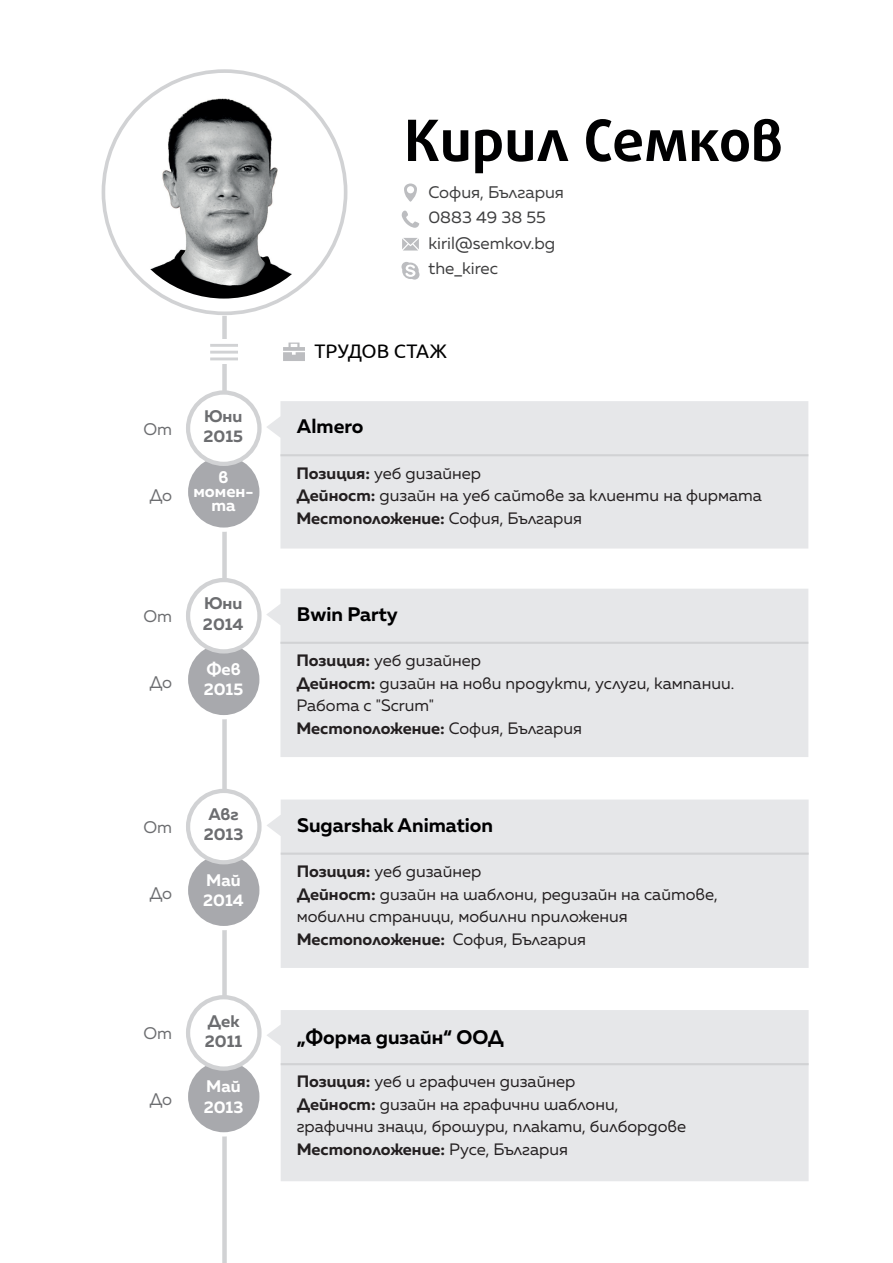
<style>
.page{position:relative;width:893px;height:1263px;background:#fff}
.page>*{position:absolute;margin:0;border:0;box-sizing:border-box;transform-origin:0 0}
.t1{font:700 57px "Daxline Prob";color:#000001}
.t2{font:700 19.65px "Muller";color:#000001}
.t3{font:19.65px "Ubuntu";color:#000001}
.t4{font:16.8px/25.5px "Muller";color:#3e3e3f}
.t5{font:700 16.8px/20.1px "Muller";color:#fff}
.t6{font:700 16.8px/20.1px "Muller";color:#6c6d70}
.t7{font:16.8px "Muller";letter-spacing:-.01em;color:#6c6d70}
.t8{font:16.5px/22.4px "Muller";color:#231f20}
.s1{font-weight:700}
</style>
<div class="page">
<svg style="left:283px;top:343px;width:22px;height:18px"></svg>
<svg style="left:404px;top:183px;width:13px;height:19px"></svg>
<div style="left:222px;top:316px;width:5px;height:947px;background:#d1d2d4"></div>
<svg style="left:188px;top:850px;width:72px;height:80px"></svg>
<div style="left:188px;top:791px;width:71px;height:71px;background:#fff;border-radius:50%"></div>
<div style="left:186px;top:789px;width:76px;height:75px;border:4px solid #d1d2d4;border-radius:50%"></div>
<svg style="left:188px;top:639px;width:72px;height:80px"></svg>
<div style="left:188px;top:580px;width:71px;height:71px;background:#fff;border-radius:50%"></div>
<div style="left:186px;top:578px;width:76px;height:75px;border:4px solid #d1d2d4;border-radius:50%"></div>
<div style="left:267px;top:799px;width:542px;height:169px;background:#e6e7e9"></div>
<hr style="left:281px;top:852px;width:528px;height:3px;background:#d1d2d4">
<svg style="left:188px;top:1057px;width:72px;height:79px"></svg>
<div style="left:267px;top:1010px;width:542px;height:171px;background:#e6e7e9"></div>
<hr style="left:281px;top:1063px;width:528px;height:2px;background:#d1d2d4">
<div style="left:188px;top:997px;width:71px;height:71px;background:#fff;border-radius:50%"></div>
<div style="left:186px;top:995px;width:76px;height:76px;border:4px solid #d1d2d4;border-radius:50%"></div>
<div style="left:266px;top:589px;width:542px;height:168px;background:#e6e7e9"></div>
<hr style="left:280px;top:642px;width:528px;height:2px;background:#d1d2d4">
<svg style="left:188px;top:452px;width:72px;height:80px"></svg>
<div style="left:188px;top:392px;width:71px;height:72px;background:#fff;border-radius:50%"></div>
<div style="left:186px;top:390px;width:76px;height:76px;border:4px solid #d1d2d4;border-radius:50%"></div>
<div style="left:267px;top:401px;width:541px;height:147px;background:#e6e7e9"></div>
<hr style="left:280px;top:454px;width:528px;height:2px;background:#d1d2d4">
<div style="left:209px;top:340px;width:31px;height:24px;background:#fff"></div>
<hr style="left:210px;top:344px;width:28px;height:3px;background:#d1d2d4">
<hr style="left:210px;top:351px;width:28px;height:3px;background:#d1d2d4">
<hr style="left:210px;top:357px;width:28px;height:3px;background:#d1d2d4">
<svg style="left:401px;top:210px;width:18px;height:18px"></svg>
<svg style="left:402px;top:238px;width:17px;height:13px"></svg>
<svg style="left:102px;top:69px;width:245px;height:246px"></svg>
<img style="left:121px;top:92px;width:207px;height:207px">
<svg style="left:401px;top:262px;width:18px;height:18px"></svg>
<p class="t7" style="left:143px;top:418px;width:30px">От</p>
<p class="t7" style="left:149px;top:484px;width:24px">До</p>
<p class="t6" style="left:204px;top:406px;width:41px">Юни<br>2015</p>
<p class="t5" style="left:193px;top:470px;width:62px;line-height:14.1px;text-align:center">в момен&shy;та</p>
<p class="t7" style="left:143px;top:606px;width:30px">От</p>
<p class="t7" style="left:149px;top:672px;width:24px">До</p>
<p class="t6" style="left:203px;top:593px;width:42px">Юни<br>2014</p>
<p class="t5" style="left:204px;top:659px;width:41px">Фев<br>2015</p>
<p class="t7" style="left:144px;top:817px;width:30px">От</p>
<p class="t7" style="left:149px;top:883px;width:24px">До</p>
<p class="t6" style="left:204px;top:804px;width:41px">Авг<br>2013</p>
<p class="t5" style="left:203px;top:870px;width:42px">Май<br>2014</p>
<p class="t7" style="left:144px;top:1023px;width:30px">От</p>
<p class="t7" style="left:149px;top:1089px;width:24px">До</p>
<p class="t6" style="left:205px;top:1011px;width:39px">Дек<br>2011</p>
<p class="t5" style="left:204px;top:1076px;width:41px">Май<br>2013</p>
<h1 class="t1" style="left:404px;top:103px;width:380px">Кирил Семков</h1>
<p class="t4" style="left:428px;top:179px;width:137px">София, България<br>0883 49 38 55 kiril@semkov.bg the_kirec</p>
<p class="t3" style="left:314px;top:339px;width:134px">ТРУДОВ СТАЖ</p>
<p class="t2" style="left:297px;top:414px;width:68px">Almero</p>
<p class="t8" style="left:296px;top:462px;width:467px"><span class="s1">Позиция:</span> уеб дизайнер<br><span class="s1">Дейност:</span> дизайн на уеб сайтове за клиенти на фирмата<br><span class="s1">Местоположение:</span> София, България</p>
<p class="t2" style="left:297px;top:602px;width:102px">Bwin Party</p>
<p class="t8" style="left:296px;top:649px;width:439px"><span class="s1">Позиция:</span> уеб дизайнер<br><span class="s1">Дейност:</span> дизайн на нови продукти, услуги, кампании.<br>Работа с "Scrum"<br><span class="s1">Местоположение:</span> София, България</p>
<p class="t2" style="left:297px;top:812px;width:197px">Sugarshak Animation</p>
<p class="t8" style="left:297px;top:860px;width:423px"><span class="s1">Позиция:</span> уеб дизайнер<br><span class="s1">Дейност:</span> дизайн на шаблони, редизайн на сайтове, мобилни страници, мобилни приложения <span class="s1">Местоположение:</span> София, България</p>
<p class="t2" style="left:297px;top:1024px;width:208px">„Форма дизайн“ ООД</p>
<p class="t8" style="left:297px;top:1070px;width:391px"><span class="s1">Позиция:</span> уеб и графичен дизайнер<br><span class="s1">Дейност:</span> дизайн на графични шаблони, графични знаци, брошури, плакати, билбордове <span class="s1">Местоположение:</span> Русе, България</p>
</div>
